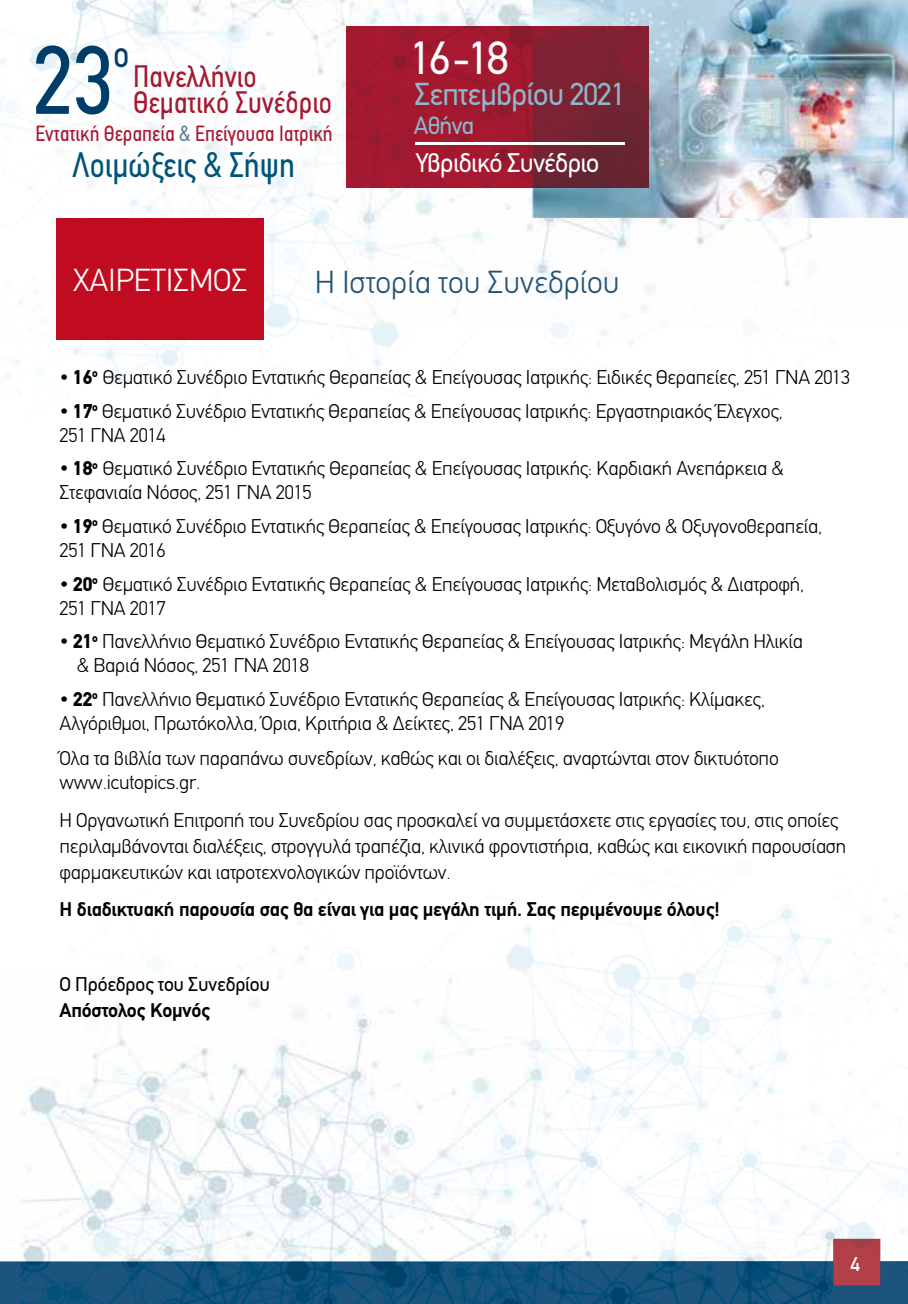
<style>
.page{position:relative;width:908px;height:1304px;background:#fff}
.page>*{position:absolute;margin:0;border:0;box-sizing:border-box;transform-origin:0 0}
.t1{font:97.4px "PF Din Text Condensed";color:#003e69}
.t2{font:46.6px "PF Din Text";color:#fff}
.t3{font:37.8px "PF Din Text Condensed";color:#003e69}
.t4{font:35.6px "PF Din Text Condensed";color:#005478}
.t5{font:300 32px "PF Din Text";color:#245475}
.t6{font:300 32px "PF Din Text";color:#fff}
.t7{font:31.8px "PF Din Text";letter-spacing:-.025em;color:#8eb7cb}
.t8{font:31.2px/27px "PF Din Text Condensed";color:#a61830}
.t9{font:27px "PF Din Text";letter-spacing:-.025em;color:#fff}
.t10{font:25px "PF Din Text";letter-spacing:-.025em;color:#8eb7cb}
.t11{font:22px "PF Din Text Condensed";color:#a61830}
.t12{font:300 20px/24px "PF Din Text";letter-spacing:-.01em;color:#000}
.t13{font:700 20px "PF Din Text";letter-spacing:-.01em;color:#000}
.t14{font:20px "PF Din Text";letter-spacing:-.01em;color:#000}
.t15{font:500 20px "PF Din Text";color:#fff}
.s1{color:#5c7a9f}
.s2{font-weight:900}
</style>
<div class="page">
<img style="left:73px;top:324px;width:595px;height:98px">
<img style="left:0;top:37px;width:61px;height:357px">
<img style="left:630px;top:218px;width:182px;height:92px">
<img style="left:130px;top:189px;width:500px;height:135px">
<img style="left:61px;top:121px;width:428px;height:68px">
<img style="left:61px;top:0;width:355px;height:121px">
<img style="left:416px;top:0;width:116px;height:27px">
<img style="left:532px;top:0;width:375px;height:218px">
<img style="left:346px;top:27px;width:301px;height:161px">
<hr style="left:414px;top:142px;width:210px;height:2px;background:#fff">
<img style="left:0;top:870px;width:907px;height:434px">
<img style="left:833px;top:1239px;width:46px;height:47px">
<div style="left:57px;top:218px;width:207px;height:122px;background:#c10b21"></div>
<h1 class="t1" style="left:32px;top:24px;width:83px">23</h1>
<h3 class="t3" style="left:113px;top:32px;width:18px">o</h3>
<h3 class="t8" style="left:133px;top:63px;width:200px">Πανελλήνιο<br>Θεµατικό Συνέδριο</h3>
<p class="t11" style="left:35px;top:121px;width:299px">Εντατική Θεραπεία <span class="s1">&amp;</span> Επείγουσα Ιατρική</p>
<h3 class="t4" style="left:72px;top:144px;width:224px">Λοιµώξεις &amp; Σήψη</h3>
<h2 class="t2" style="left:410px;top:30px;width:100px">16-18</h2>
<h3 class="t7" style="left:414px;top:75px;width:212px">Σεπτεµβρίου 2021</h3>
<p class="t10" style="left:414px;top:111px;width:62px">Αθήνα</p>
<h3 class="t9" style="left:416px;top:147px;width:185px">Υβριδικό Συνέδριο</h3>
<h3 class="t6" style="left:73px;top:261px;width:176px">ΧΑΙΡΕΤΙΣΜΟΣ</h3>
<h3 class="t5" style="left:315px;top:264px;width:306px">Η Ιστορία του Συνεδρίου</h3>
<p class="t12" style="left:60px;top:365px;width:791px">• <span class="s2">16</span><sup>ο</sup> Θεματικό Συνέδριο Εντατικής Θεραπείας &amp; Επείγουσας Ιατρικής: Ειδικές Θεραπείες, 251 ΓΝΑ 2013</p>
<p class="t12" style="left:60px;top:399px;width:724px">• <span class="s2">17</span><sup>ο</sup> Θεματικό Συνέδριο Εντατικής Θεραπείας &amp; Επείγουσας Ιατρικής: Εργαστηριακός Έλεγχος,<br>251 ΓΝΑ 2014</p>
<p class="t12" style="left:60px;top:457px;width:725px">• <span class="s2">18</span><sup>ο</sup> Θεματικό Συνέδριο Εντατικής Θεραπείας &amp; Επείγουσας Ιατρικής: Καρδιακή Ανεπάρκεια &amp;<br>Στεφανιαία Νόσος, 251 ΓΝΑ 2015</p>
<p class="t12" style="left:60px;top:514px;width:763px">• <span class="s2">19</span><sup>ο</sup> Θεματικό Συνέδριο Εντατικής Θεραπείας &amp; Επείγουσας Ιατρικής: Οξυγόνο &amp; Οξυγονοθεραπεία,<br>251 ΓΝΑ 2016</p>
<p class="t12" style="left:60px;top:572px;width:745px">• <span class="s2">20</span><sup>ο</sup> Θεματικό Συνέδριο Εντατικής Θεραπείας &amp; Επείγουσας Ιατρικής: Μεταβολισμός &amp; Διατροφή,<br>251 ΓΝΑ 2017</p>
<p class="t12" style="left:77px;top:630px;width:727px;text-indent:-17px">• <span class="s2">21</span><sup>ο</sup> Πανελλήνιο Θεματικό Συνέδριο Εντατικής Θεραπείας &amp; Επείγουσας Ιατρικής: Μεγάλη Ηλικία &amp; Βαριά Νόσος, 251 ΓΝΑ 2018</p>
<p class="t12" style="left:60px;top:687px;width:706px">• <span class="s2">22</span><sup>ο</sup> Πανελλήνιο Θεματικό Συνέδριο Εντατικής Θεραπείας &amp; Επείγουσας Ιατρικής: Κλίμακες,<br>Αλγόριθμοι, Πρωτόκολλα, Όρια, Κριτήρια &amp; Δείκτες, 251 ΓΝΑ 2019</p>
<p class="t12" style="left:60px;top:747px;width:720px">Όλα τα βιβλία των παραπάνω συνεδρίων, καθώς και οι διαλέξεις, αναρτώνται στον δικτυότοπο www.icutopics.gr.</p>
<p class="t12" style="left:60px;top:807px;width:787px;line-height:26px">Η Οργανωτική Επιτροπή του Συνεδρίου σας προσκαλεί να συμμετάσχετε στις εργασίες του, στις οποίες περιλαμβάνονται διαλέξεις, στρογγυλά τραπέζια, κλινικά φροντιστήρια, καθώς και εικονική παρουσίαση φαρμακευτικών και ιατροτεχνολογικών προϊόντων.</p>
<p class="t13" style="left:60px;top:898px;width:661px">Η διαδικτυακή παρουσία σας θα είναι για μας μεγάλη τιμή. Σας περιμένουμε όλους!</p>
<p class="t14" style="left:60px;top:972px;width:212px">Ο Πρόεδρος του Συνεδρίου</p>
<p class="t13" style="left:60px;top:998px;width:152px">Απόστολος Κομνός</p>
<p class="t15" style="left:850px;top:1252px;width:11px">4</p>
</div>
